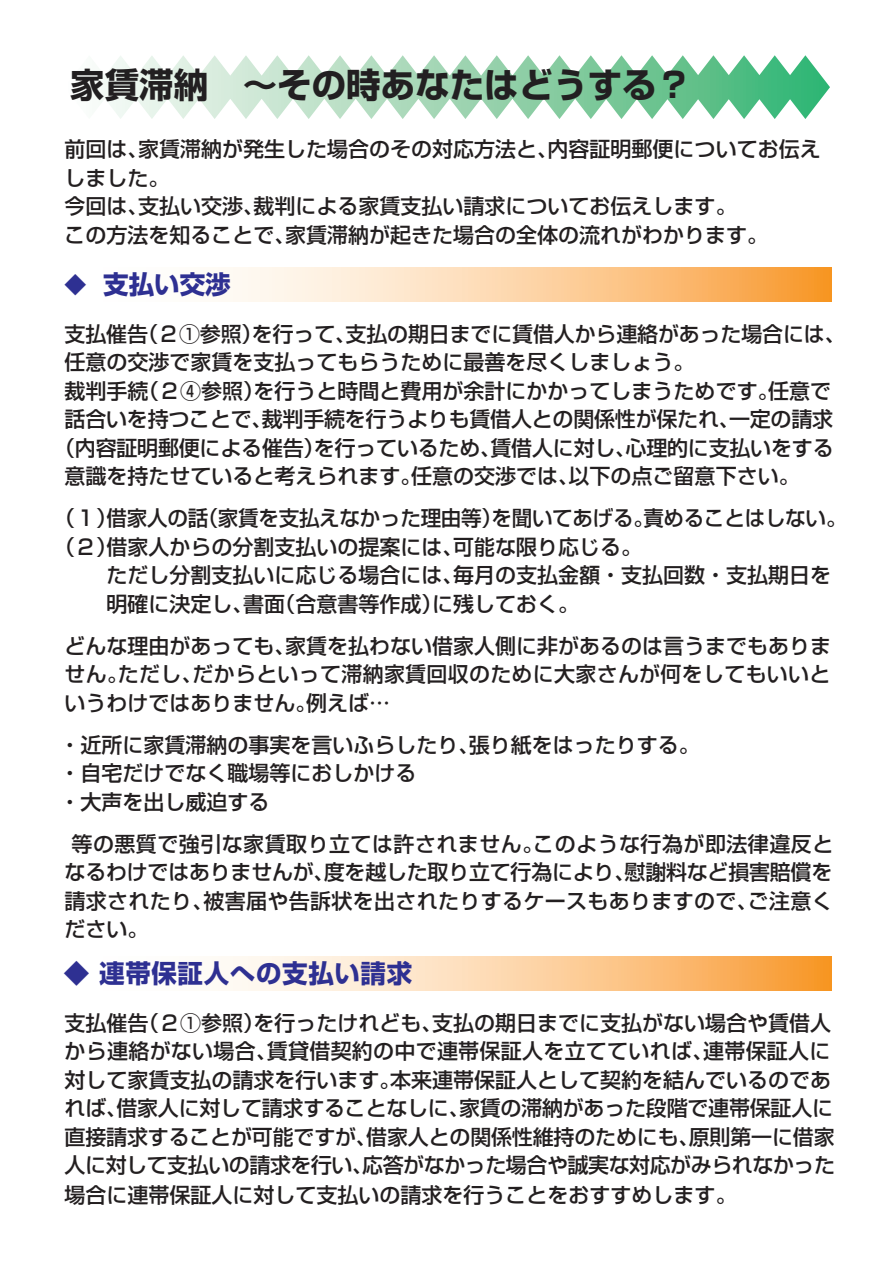
<style>
.page{position:relative;width:893px;height:1263px;background:#fff}
.page>*{position:absolute;margin:0;border:0;box-sizing:border-box;transform-origin:0 0}
.t1{font:700 34.5px "Shin Go Pro";color:#221f21}
.t2{font:700 25.5px "Shin Go Pro";letter-spacing:.025em;color:#2e3092}
.t3{font:500 21px/28.5px "Shin Go Pro";color:#231f20}
.s1{font-size:21.9px}
</style>
<div class="page">
<svg style="left:221px;top:957px;width:610px;height:34px;background:#fcd1a0"></svg>
<svg style="left:221px;top:268px;width:610px;height:34px;background:#fcd1a0"></svg>
<svg style="left:101px;top:55px;width:729px;height:64px"></svg>
<h1 class="t1" style="left:70px;top:58px;width:622px">家賃滞納　～その時あなたはどうする？</h1>
<p class="t3" style="left:65px;top:132px;width:758px">前回は、家賃滞納が発生した場合のその対応方法と、内容証明郵便についてお伝えしました。<br>今回は、支払い交渉、裁判による家賃支払い請求についてお伝えします。<br>この方法を知ることで、家賃滞納が起きた場合の全体の流れがわかります。</p>
<p class="t2" style="left:65px;top:264px;width:168px"><span class="s1">◆</span> 支払い交渉</p>
<p class="t3" style="left:65px;top:317px;width:783px">支払催告（２①参照）を行って、支払の期日までに賃借人から連絡があった場合には、</p>
<p class="t3" style="left:65px;top:345px;width:631px">任意の交渉で家賃を支払ってもらうために最善を尽くしましょう。</p>
<p class="t3" style="left:65px;top:374px;width:768px">裁判手続（２④参照）を行うと時間と費用が余計にかかってしまうためです。任意で</p>
<p class="t3" style="left:65px;top:402px;width:770px">話合いを持つことで、裁判手続を行うよりも賃借人との関係性が保たれ、一定の請求</p>
<p class="t3" style="left:54px;top:431px;width:781px">（内容証明郵便による催告）を行っているため、賃借人に対し、心理的に支払いをする</p>
<p class="t3" style="left:65px;top:459px;width:737px">意識を持たせていると考えられます。任意の交渉では、以下の点ご留意下さい。</p>
<p class="t3" style="left:54px;top:501px;width:794px">（１）借家人の話（家賃を支払えなかった理由等）を聞いてあげる。責めることはしない。</p>
<p class="t3" style="left:54px;top:530px;width:589px">（２）借家人からの分割支払いの提案には、可能な限り応じる。</p>
<p class="t3" style="left:65px;top:558px;width:768px">　　ただし分割支払いに応じる場合には、毎月の支払金額・支払回数・支払期日を</p>
<p class="t3" style="left:65px;top:587px;width:516px">　　明確に決定し、書面（合意書等作成）に残しておく。</p>
<p class="t3" style="left:65px;top:629px;width:768px;text-align:justify">どんな理由があっても、家賃を払わない借家人側に非があるのは言うまでもありません。ただし、だからといって滞納家賃回収のために大家さんが何をしてもいいというわけではありません。例えば…</p>
<p class="t3" style="left:59px;top:728px;width:642px">・近所に家賃滞納の事実を言いふらしたり、張り紙をはったりする。・自宅だけでなく職場等におしかける<br>・大声を出し威迫する</p>
<p class="t3" style="left:65px;top:827px;width:770px;text-align:justify;text-indent:7px">等の悪質で強引な家賃取り立ては許されません。このような行為が即法律違反となるわけではありませんが、度を越した取り立て行為により、慰謝料など損害賠償を請求されたり、被害届や告訴状を出されたりするケースもありますので、ご注意ください。</p>
<p class="t2" style="left:64px;top:953px;width:350px">◆ 連帯保証人への支払い請求</p>
<p class="t3" style="left:65px;top:1006px;width:772px">支払催告（２①参照）を行ったけれども、支払の期日までに支払がない場合や賃借人から連絡がない場合、賃貸借契約の中で連帯保証人を立てていれば、連帯保証人に対して家賃支払の請求を行います。本来連帯保証人として契約を結んでいるのであれば、借家人に対して請求することなしに、家賃の滞納があった段階で連帯保証人に直接請求することが可能ですが、借家人との関係性維持のためにも、原則第一に借家人に対して支払いの請求を行い、応答がなかった場合や誠実な対応がみられなかった場合に連帯保証人に対して支払いの請求を行うことをおすすめします。</p>
</div>
